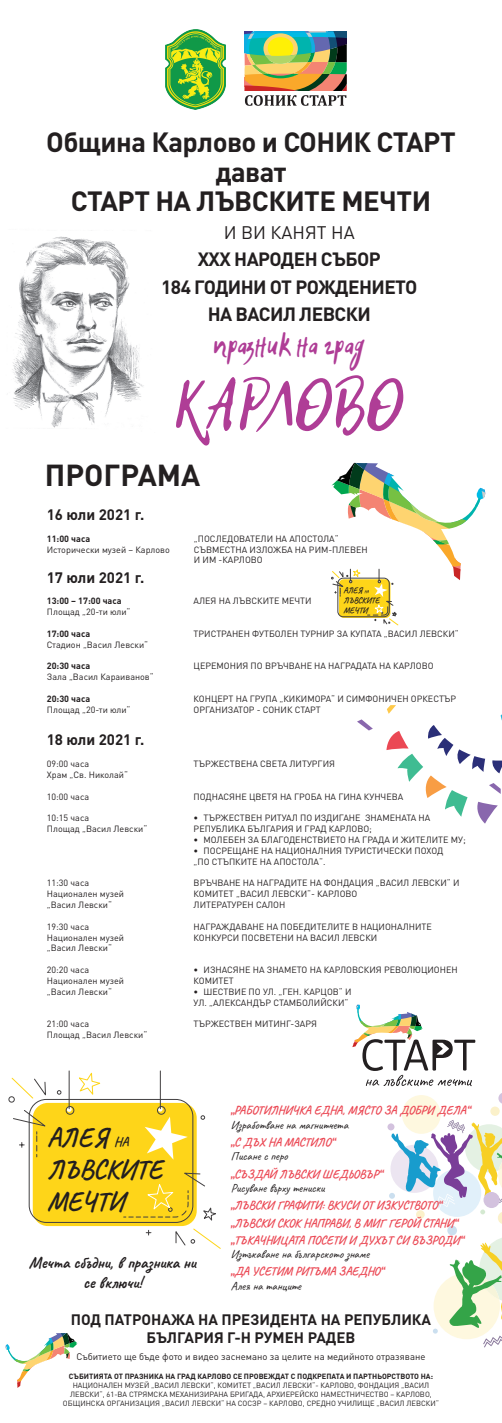
<style>
.page{position:relative;width:502px;height:1423px;background:#fff}
.page>*{position:absolute;margin:0;border:0;box-sizing:border-box;transform-origin:0 0}
.t1{font:70.15px "Hitch Hike";color:#af3d96}
.t2{font:35.8px "Hitch Hike";color:#af3d96}
.t3{font:700 30px "DIN Pro";color:#231f20}
.t4{font:700 27.5px/29.5px "DIN Pro";letter-spacing:-.02em;color:#231f20;text-align:center}
.t5{font:700 26.6px/31.9px "Caveat";color:#231f20}
.t6{font:700 19px/27.5px "DIN Pro";letter-spacing:-.03em;color:#231f20;text-align:center}
.t7{font:18px "DIN Pro";color:#231f20}
.t8{font:700 16.5px/19.8px "Caveat";color:#231f20;text-align:center}
.t9{font:700 15px/18px "DIN Pro";color:#231f20;text-align:center}
.t10{font:700 12px/17.2px "Caveat";color:#eb4854}
.t11{font:12px "Caveat";color:#231f20}
.t12{font:9.5px "DIN Pro";color:#231f20}
.t13{font:9px/10.8px "DIN Pro";color:#231f20}
.t14{font:700 9px "DIN Pro";color:#231f20}
.t15{font:700 8.35px/10.1px "Caveat";color:#231f20}
.t16{font:7.5px/9px "DIN Pro";color:#231f20;text-align:center}
.t17{font:700 7.5px "DIN Pro";color:#231f20}
.s1{font-size:4.1px}
.s2{font-size:13.05px}
</style>
<div class="page">
<div style="left:402px;top:1095px;width:39px;height:39px;background:#fef8df;border-radius:50%"></div>
<svg style="left:498px;top:1093px;width:4px;height:11px"></svg>
<div style="left:490px;top:1107px;width:9px;height:9px;background:#fbf1ca;border-radius:50%"></div>
<div style="left:447px;top:1226px;width:10px;height:9px;background:#cbdfef;border-radius:50%"></div>
<svg style="left:389px;top:1120px;width:113px;height:104px"></svg>
<svg style="left:433px;top:1233px;width:69px;height:114px"></svg>
<img style="left:12px;top:236px;width:132px;height:192px">
<img style="left:245px;top:32px;width:101px;height:74px">
<img style="left:166px;top:29px;width:59px;height:80px">
<svg style="left:352px;top:1005px;width:123px;height:81px"></svg>
<svg style="left:357px;top:719px;width:16px;height:12px"></svg>
<svg style="left:386px;top:705px;width:116px;height:119px"></svg>
<hr style="left:69px;top:1071px;width:1px;height:38px;background:#424041">
<hr style="left:160px;top:1071px;width:1px;height:38px;background:#424041">
<svg style="left:11px;top:1072px;width:210px;height:177px"></svg>
<svg style="left:331px;top:463px;width:155px;height:162px"></svg>
<svg style="left:5px;top:1333px;width:73px;height:55px"></svg>
<h3 class="t4" style="left:46px;top:127px;width:411px">Община Карлово и СОНИК СТАРТ дават<br>СТАРТ НА ЛЪВСКИТЕ МЕЧТИ</h3>
<h3 class="t7" style="left:224px;top:220px;width:132px">И ВИ КАНЯТ НА</h3>
<h3 class="t6" style="left:161px;top:245px;width:258px">ХХХ НАРОДЕН СЪБОР<br>184 ГОДИНИ ОТ РОЖДЕНИЕТО<br>НА ВАСИЛ ЛЕВСКИ</h3>
<h2 class="t2" style="left:213px;top:318px;width:153px">празник на град</h2>
<h1 class="t1" style="left:174px;top:355px;width:232px">КАРЛОВО</h1>
<h3 class="t3" style="left:45px;top:455px;width:157px">ПРОГРАМА</h3>
<h3 class="t9" style="left:47px;top:505px;width:99px">16 юли 2021 г.</h3>
<p class="t14" style="left:47px;top:532px;width:45px">11:00 часа</p>
<p class="t13" style="left:47px;top:544px;width:124px">Исторически музей – Карлово</p>
<p class="t13" style="left:194px;top:533px;width:175px">„ПОСЛЕДОВАТЕЛИ НА АПОСТОЛА“<br>СЪВМЕСТНА ИЗЛОЖБА НА РИМ-ПЛЕВЕН<br>И ИМ -КАРЛОВО</p>
<h3 class="t9" style="left:47px;top:567px;width:99px">17 юли 2021 г.</h3>
<p class="t14" style="left:47px;top:595px;width:76px">13:00 – 17:00 часа</p>
<p class="t13" style="left:47px;top:606px;width:85px">Площад „20-ти юли“</p>
<p class="t15" style="left:343px;top:585px;width:38px">АЛЕЯ <span class="s1">НА<br></span>ЛЪВСКИТЕ<br>МЕЧТИ</p>
<p class="t13" style="left:194px;top:595px;width:119px">АЛЕЯ НА ЛЪВСКИТЕ МЕЧТИ</p>
<p class="t14" style="left:47px;top:627px;width:45px">17:00 часа</p>
<p class="t13" style="left:47px;top:639px;width:103px">Стадион „Васил Левски“</p>
<p class="t14" style="left:47px;top:660px;width:45px">20:30 часа</p>
<p class="t13" style="left:47px;top:671px;width:108px">Зала „Васил Караиванов“</p>
<p class="t13" style="left:194px;top:628px;width:267px">ТРИСТРАНЕН ФУТБОЛЕН ТУРНИР ЗА КУПАТА „ВАСИЛ ЛЕВСКИ“</p>
<p class="t13" style="left:194px;top:660px;width:241px">ЦЕРЕМОНИЯ ПО ВРЪЧВАНЕ НА НАГРАДАТА НА КАРЛОВО</p>
<p class="t14" style="left:47px;top:692px;width:45px">20:30 часа</p>
<p class="t13" style="left:47px;top:704px;width:85px">Площад „20-ти юли“</p>
<p class="t13" style="left:194px;top:693px;width:264px">КОНЦЕРТ НА ГРУПА „КИКИМОРА“ И СИМФОНИЧЕН ОРКЕСТЪР<br>ОРГАНИЗАТОР - СОНИК СТАРТ</p>
<h3 class="t9" style="left:47px;top:730px;width:99px">18 юли 2021 г.</h3>
<p class="t13" style="left:47px;top:758px;width:83px">09:00 часа<br>Храм „Св. Николай“</p>
<p class="t13" style="left:194px;top:758px;width:143px">ТЪРЖЕСТВЕНА СВЕТА ЛИТУРГИЯ</p>
<p class="t13" style="left:47px;top:791px;width:44px">10:00 часа</p>
<p class="t13" style="left:194px;top:791px;width:211px">ПОДНАСЯНЕ ЦВЕТЯ НА ГРОБА НА ГИНА КУНЧЕВА</p>
<p class="t13" style="left:47px;top:812px;width:102px">10:15 часа<br>Площад „Васил Левски“</p>
<p class="t13" style="left:194px;top:812px;width:238px">• ТЪРЖЕСТВЕН РИТУАЛ ПО ИЗДИГАНЕ ЗНАМЕНАТА НА<br>РЕПУБЛИКА БЪЛГАРИЯ И ГРАД КАРЛОВО;</p>
<p class="t13" style="left:194px;top:834px;width:273px">• МОЛЕБЕН ЗА БЛАГОДЕНСТВИЕТО НА ГРАДА И ЖИТЕЛИТЕ МУ;</p>
<p class="t13" style="left:194px;top:845px;width:251px">• ПОСРЕЩАНЕ НА НАЦИОНАЛНИЯ ТУРИСТИЧЕСКИ ПОХОД „ПО СТЪПКИТЕ НА АПОСТОЛА“.</p>
<p class="t13" style="left:47px;top:877px;width:79px">11:30 часа<br>Национален музей „Васил Левски“</p>
<p class="t13" style="left:194px;top:877px;width:267px">ВРЪЧВАНЕ НА НАГРАДИТЕ НА ФОНДАЦИЯ „ВАСИЛ ЛЕВСКИ“ И<br>КОМИТЕТ „ВАСИЛ ЛЕВСКИ“- КАРЛОВО<br>ЛИТЕРАТУРЕН САЛОН</p>
<p class="t13" style="left:47px;top:921px;width:79px">19:30 часа<br>Национален музей „Васил Левски“</p>
<p class="t13" style="left:194px;top:921px;width:240px">НАГРАЖДАВАНЕ НА ПОБЕДИТЕЛИТЕ В НАЦИОНАЛНИТЕ<br>КОНКУРСИ ПОСВЕТЕНИ НА ВАСИЛ ЛЕВСКИ</p>
<p class="t13" style="left:47px;top:964px;width:79px">20:20 часа<br>Национален музей „Васил Левски“</p>
<p class="t13" style="left:194px;top:964px;width:265px">• ИЗНАСЯНЕ НА ЗНАМЕТО НА КАРЛОВСКИЯ РЕВОЛЮЦИОНЕН<br>КОМИТЕТ</p>
<p class="t13" style="left:194px;top:986px;width:159px">• ШЕСТВИЕ ПО УЛ. „ГЕН. КАРЦОВ“ И<br>УЛ. „АЛЕКСАНДЪР СТАМБОЛИЙСКИ“</p>
<p class="t13" style="left:47px;top:1018px;width:102px">21:00 часа<br>Площад „Васил Левски“</p>
<p class="t13" style="left:194px;top:1018px;width:125px">ТЪРЖЕСТВЕН МИТИНГ-ЗАРЯ</p>
<h3 class="t5" style="left:47px;top:1122px;width:117px">АЛЕЯ <span class="s2">НА<br></span>ЛЪВСКИТЕ<br>МЕЧТИ</h3>
<h3 class="t8" style="left:29px;top:1253px;width:168px">Мечта сбъдни, в празника ни се включи!</h3>
<h3 class="t10" style="left:231px;top:1102px;width:240px">„РАБОТИЛНИЧКА ЕДНА, МЯСТО ЗА ДОБРИ ДЕЛА“</h3>
<h3 class="t11" style="left:231px;top:1117px;width:119px">Изработване на магнитчета</h3>
<h3 class="t10" style="left:231px;top:1133px;width:105px">„С ДЪХ НА МАСТИЛО“</h3>
<h3 class="t11" style="left:231px;top:1149px;width:59px">Писане с перо</h3>
<h3 class="t10" style="left:231px;top:1165px;width:152px">„СЪЗДАЙ ЛЪВСКИ ШЕДЬОВЪР“</h3>
<h3 class="t11" style="left:231px;top:1181px;width:95px">Рисуване върху тениски</h3>
<h3 class="t10" style="left:231px;top:1197px;width:233px">„ЛЪВСКИ ГРАФИТИ: ВКУСИ ОТ ИЗКУСТВОТО“ „ЛЪВСКИ СКОК НАПРАВИ, В МИГ ГЕРОЙ СТАНИ“ „ТЪКАЧНИЦАТА ПОСЕТИ И ДУХЪТ СИ ВЪЗРОДИ“</h3>
<h3 class="t11" style="left:231px;top:1247px;width:140px">Изтъкаване на българското знаме</h3>
<h3 class="t10" style="left:231px;top:1263px;width:154px">„ДА УСЕТИМ РИТЪМА ЗАЕДНО“</h3>
<h3 class="t11" style="left:231px;top:1278px;width:72px">Алея на танците</h3>
<h3 class="t9" style="left:71px;top:1310px;width:362px">ПОД ПАТРОНАЖА НА ПРЕЗИДЕНТА НА РЕПУБЛИКА<br>БЪЛГАРИЯ Г-Н РУМЕН РАДЕВ</h3>
<p class="t12" style="left:77px;top:1350px;width:350px">Събитието ще бъде фото и видео заснемано за целите на медийното отразяване</p>
<p class="t17" style="left:69px;top:1371px;width:365px">СЪБИТИЯТА ОТ ПРАЗНИКА НА ГРАД КАРЛОВО СЕ ПРОВЕЖДАТ С ПОДКРЕПАТА И ПАРТНЬОРСТВОТО НА:</p>
<p class="t16" style="left:63px;top:1381px;width:378px">НАЦИОНАЛЕН МУЗЕЙ „ВАСИЛ ЛЕВСКИ“, КОМИТЕТ „ВАСИЛ ЛЕВСКИ“- КАРЛОВО, ФОНДАЦИЯ „ВАСИЛ<br>ЛЕВСКИ“, 61-ВА СТРЯМСКА МЕХАНИЗИРАНА БРИГАДА, АРХИЕРЕЙСКО НАМЕСТНИЧЕСТВО – КАРЛОВО,<br>ОБЩИНСКА ОРГАНИЗАЦИЯ „ВАСИЛ ЛЕВСКИ“ НА СОСЗР – КАРЛОВО, СРЕДНО УЧИЛИЩЕ „ВАСИЛ ЛЕВСКИ“</p>
</div>
